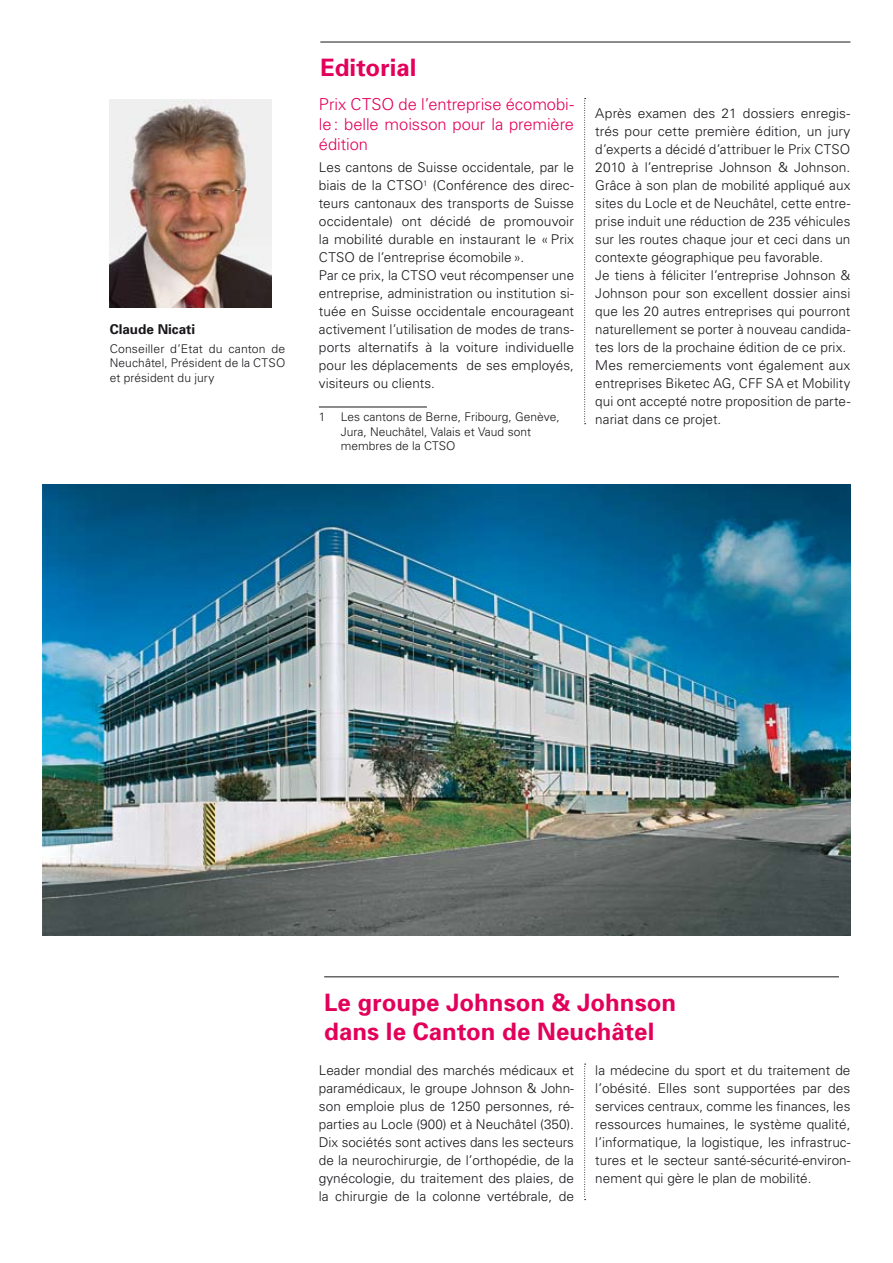
<style>
.page{position:relative;width:893px;height:1263px;background:#fff}
.page>*{position:absolute;margin:0;border:0;box-sizing:border-box;transform-origin:0 0}
.t1{font:700 24px/28.8px "Univers";letter-spacing:.005em;color:#e3005a}
.t2{font:300 16.5px/19.8px "Univers";letter-spacing:-.005em;color:#e3005a;text-align:justify}
.t3{font:300 13.5px/18px "Univers";letter-spacing:.005em;color:#1a171b}
.t4{font:700 13.5px "Univers";color:#1a171b}
.t5{font:300 12px/14.4px "Univers";color:#1a171b}
</style>
<div class="page">
<img style="left:110px;top:99px;width:161px;height:209px">
<hr style="left:319px;top:407px;width:108px;height:1px;background:#1a171b">
<hr style="left:320px;top:42px;width:530px;height:1px;background:#1a171b">
<hr style="left:324px;top:976px;width:515px;height:1px;background:#1a171b">
<img style="left:43px;top:485px;width:807px;height:450px">
<svg style="left:584px;top:1064px;width:2px;height:136px"></svg>
<svg style="left:584px;top:98px;width:2px;height:326px"></svg>
<p class="t4" style="left:110px;top:321px;width:87px">Claude Nicati</p>
<p class="t5" style="left:110px;top:341px;width:177px;text-align:justify">Conseiller d’Etat du canton de Neuchâtel, Président de la CTSO et président du jury</p>
<h1 class="t1" style="left:320px;top:52px;width:98px">Editorial</h1>
<p class="t2" style="left:319px;top:94px;width:257px">Prix CTSO de l’entreprise écomobi&shy;le: belle moisson pour la première édition</p>
<p class="t3" style="left:319px;top:158px;width:257px">Les cantons de Suisse occidentale, par le biais de la CTSO<sup>1</sup> (Conférence des direc&shy;teurs cantonaux des transports de Suisse occidentale) ont décidé de promouvoir la mobilité durable en instaurant le «Prix CTSO de l’entreprise écomobile».<br>Par ce prix, la CTSO veut récompenser une entreprise, administration ou institution si&shy;tuée en Suisse occidentale encourageant activement l’utilisation de modes de trans&shy;ports alternatifs à la voiture individuelle pour les déplacements de ses employés, visiteurs ou clients.</p>
<p class="t5" style="left:319px;top:410px;width:8px">1</p>
<p class="t5" style="left:341px;top:410px;width:220px">Les cantons de Berne, Fribourg, Genève,<br>Jura, Neuchâtel, Valais et Vaud sont membres de la CTSO</p>
<p class="t3" style="left:595px;top:104px;width:257px">Après examen des 21 dossiers enregis&shy;trés pour cette première édition, un jury d’experts a décidé d’attribuer le Prix CTSO 2010 à l’entreprise Johnson &amp; Johnson.<br>Grâce à son plan de mobilité appliqué aux sites du Locle et de Neuchâtel, cette entre&shy;prise induit une réduction de 235 véhicules sur les routes chaque jour et ceci dans un contexte géographique peu favorable.<br>Je tiens à féliciter l’entreprise Johnson &amp; Johnson pour son excellent dossier ainsi que les 20 autres entreprises qui pourront naturellement se porter à nouveau candida&shy;tes lors de la prochaine édition de ce prix.<br>Mes remerciements vont également aux entreprises Biketec AG, CFF SA et Mobility qui ont accepté notre proposition de parte&shy;nariat dans ce projet.</p>
<h1 class="t1" style="left:324px;top:987px;width:353px">Le groupe Johnson &amp; Johnson dans le Canton de Neuchâtel</h1>
<p class="t3" style="left:319px;top:1060px;width:257px;text-align:justify">Leader mondial des marchés médicaux et paramédicaux, le groupe Johnson &amp; John&shy;son emploie plus de 1250 personnes, ré&shy;parties au Locle (900) et à Neuchâtel (350).<br>Dix sociétés sont actives dans les secteurs de la neurochirurgie, de l’orthopédie, de la gynécologie, du traitement des plaies, de la chirurgie de la colonne vertébrale, de</p>
<p class="t3" style="left:595px;top:1060px;width:257px;text-align:justify">la médecine du sport et du traitement de l’obésité. Elles sont supportées par des services centraux, comme les finances, les ressources humaines, le système qualité, l’informatique, la logistique, les infrastruc&shy;tures et le secteur santé-sécurité-environ&shy;nement qui gère le plan de mobilité.</p>
</div>
